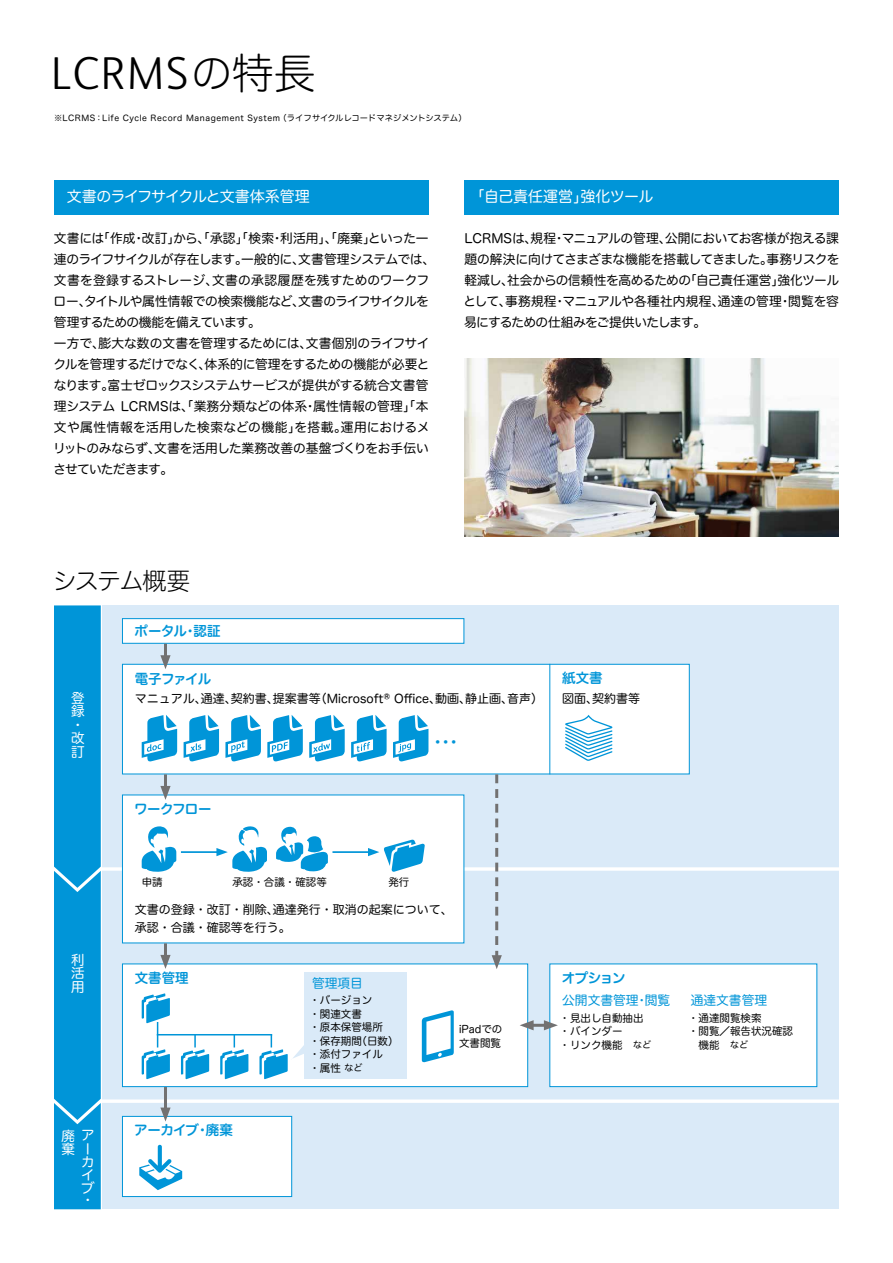
<style>
.page{position:relative;width:893px;height:1263px;background:#fff}
.page>*{position:absolute;margin:0;border:0;box-sizing:border-box;transform-origin:0 0}
.t1{font:300 46.2px "Xerox Sans";letter-spacing:.03em;color:#000}
.t2{font:24px "Hira Maru Std W2";letter-spacing:-.07em;color:#000}
.t3{font:24px "Hira Maru Pro W4";color:#0095d8}
.t4{font:15px "Hira Maru Std W4";letter-spacing:-.065em;color:#fff}
.t5{font:15px "Hira Maru Std W4";letter-spacing:-.03em;color:#fff}
.t6{font:13.5px "Hira Maru Std W6";letter-spacing:-.035em;color:#0095d8}
.t7{font:13.5px/13.5px "Hira Maru Pro W4";color:#fff}
.t8{font:12.75px/21px "Hira Maru Pro W4";letter-spacing:-.02em;color:#000}
.t9{font:12.75px "Hira Maru Pro W4";color:#0095d8}
.t10{font:12px/18px "Hira Maru Pro W4";color:#000}
.t11{font:10.5px/13.5px "Hira Maru Pro W4";color:#000}
.t12{font:8.25px "Hira Maru Std W4";letter-spacing:.065em;color:#000}
.s1{font-family:"Hira Maru Std W2";font-weight:400;font-size:42px}
.s2{font-size:9px}
</style>
<div class="page">
<div style="left:103px;top:605px;width:736px;height:604px;background:#daeaf8"></div>
<hr style="left:102px;top:867px;width:738px;height:4px;background:#f5fafd">
<svg style="left:102px;top:1099px;width:737px;height:4px;background:#f9fbfd"></svg>
<div style="left:122px;top:664px;width:568px;height:110px;background:#fff;border:1px solid #0095d8"></div>
<div style="left:122px;top:618px;width:342px;height:26px;background:#fff;border:1px solid #0095d8"></div>
<hr style="left:549px;top:664px;width:1px;height:110px;background:#0095d8">
<div style="left:122px;top:794px;width:342px;height:149px;background:#fff"></div>
<div style="left:549px;top:963px;width:268px;height:124px;background:#fff;border:1px solid #0095d8"></div>
<div style="left:122px;top:963px;width:406px;height:124px;background:#fff;border:1px solid #0095d8"></div>
<hr style="left:529px;top:1024px;width:19px;height:3px;background:#727171">
<svg style="left:520px;top:1020px;width:14px;height:10px"></svg>
<svg style="left:544px;top:1020px;width:14px;height:10px"></svg>
<div style="left:122px;top:1116px;width:170px;height:81px;background:#fff;border:1px solid #0095d8"></div>
<svg style="left:276px;top:826px;width:52px;height:46px"></svg>
<svg style="left:142px;top:715px;width:35px;height:47px"></svg>
<svg style="left:393px;top:715px;width:35px;height:47px"></svg>
<svg style="left:267px;top:715px;width:36px;height:47px"></svg>
<svg style="left:225px;top:715px;width:36px;height:47px"></svg>
<svg style="left:351px;top:715px;width:36px;height:47px"></svg>
<svg style="left:309px;top:715px;width:36px;height:47px"></svg>
<svg style="left:184px;top:715px;width:35px;height:47px"></svg>
<svg style="left:142px;top:826px;width:34px;height:46px"></svg>
<svg style="left:565px;top:715px;width:47px;height:46px"></svg>
<svg style="left:422px;top:1010px;width:32px;height:53px"></svg>
<svg style="left:139px;top:1145px;width:43px;height:45px"></svg>
<img style="left:464px;top:358px;width:375px;height:179px">
<div style="left:54px;top:605px;width:47px;height:604px;background:#0095d8"></div>
<div style="left:54px;top:180px;width:374px;height:34px;background:#0095d8"></div>
<div style="left:464px;top:180px;width:375px;height:34px;background:#0095d8"></div>
<div style="left:305px;top:972px;width:102px;height:106px;background:#daeaf8"></div>
<hr style="left:164px;top:644px;width:3px;height:16px;background:#727171">
<svg style="left:160px;top:655px;width:11px;height:14px"></svg>
<hr style="left:164px;top:774px;width:3px;height:16px;background:#727171">
<svg style="left:160px;top:786px;width:11px;height:14px"></svg>
<hr style="left:164px;top:943px;width:3px;height:16px;background:#727171">
<svg style="left:160px;top:955px;width:11px;height:14px"></svg>
<hr style="left:164px;top:1087px;width:3px;height:25px;background:#727171">
<svg style="left:160px;top:1107px;width:11px;height:14px"></svg>
<svg style="left:492px;top:774px;width:10px;height:195px"></svg>
<hr style="left:181px;top:851px;width:38px;height:2px;background:#0095d8">
<svg style="left:216px;top:826px;width:51px;height:46px"></svg>
<hr style="left:332px;top:851px;width:39px;height:2px;background:#0095d8">
<svg style="left:368px;top:839px;width:57px;height:33px"></svg>
<svg style="left:142px;top:993px;width:28px;height:86px"></svg>
<svg style="left:181px;top:1035px;width:28px;height:44px"></svg>
<svg style="left:220px;top:1035px;width:28px;height:44px"></svg>
<svg style="left:259px;top:1035px;width:49px;height:44px"></svg>
<hr style="left:157px;top:1034px;width:115px;height:1px;background:#0095d8">
<h1 class="t1" style="left:51px;top:43px;width:266px">LCRMS<span class="s1">の特長</span></h1>
<p class="t12" style="left:54px;top:112px;width:414px">※LCRMS：Life Cycle Record Management System（ライフサイクルレコードマネジメントシステム）</p>
<p class="t4" style="left:67px;top:185px;width:244px">文書のライフサイクルと文書体系管理</p>
<p class="t5" style="left:470px;top:185px;width:185px">「自己責任運営」強化ツール</p>
<p class="t8" style="left:53px;top:227px;width:384px">文書には「作成・改訂」から、「承認」「検索・利活用」、「廃棄」といった一連のライフサイクルが存在します。一般的に、文書管理システムでは、文書を登録するストレージ、文書の承認履歴を残すためのワークフロー、タイトルや属性情報での検索機能など、文書のライフサイクルを管理するための機能を備えています。　<br>一方で、膨大な数の文書を管理するためには、文書個別のライフサイクルを管理するだけでなく、体系的に管理をするための機能が必要となります。富士ゼロックスシステムサービスが提供がする統合文書管理システム LCRMSは、「業務分類などの体系・属性情報の管理」「本文や属性情報を活用した検索などの機能」を搭載。運用におけるメリットのみならず、文書を活用した業務改善の基盤づくりをお手伝いさせていただきます。</p>
<p class="t8" style="left:464px;top:227px;width:377px;text-align:justify">LCRMSは、規程・マニュアルの管理、公開においてお客様が抱える課題の解決に向けてさまざまな機能を搭載してきました。事務リスクを軽減し、社会からの信頼性を高めるための「自己責任運営」強化ツールとして、事務規程・マニュアルや各種社内規程、通達の管理・閲覧を容易にするための仕組みをご提供いたします。</p>
<h2 class="t2" style="left:53px;top:564px;width:139px">システム概要</h2>
<p class="t7" style="left:71px;top:690px;width:15px">登録・改訂</p>
<p class="t7" style="left:71px;top:952px;width:15px;text-align:justify">利活用</p>
<p class="t7" style="left:62px;top:1128px;width:15px">廃棄</p>
<p class="t7" style="left:81px;top:1128px;width:15px">アーカイブ</p>
<p class="t7" style="left:81px;top:1192px;width:9px">・</p>
<p class="t6" style="left:135px;top:620px;width:87px">ポータル・認証</p>
<p class="t6" style="left:135px;top:668px;width:78px">電子ファイル</p>
<p class="t10" style="left:135px;top:689px;width:410px">マニュアル、通達、契約書、提案書等（Microsoft® Office、動画、静止画、音声）</p>
<p class="t6" style="left:134px;top:799px;width:79px">ワークフロー</p>
<p class="t11" style="left:142px;top:875px;width:22px">申請</p>
<p class="t11" style="left:232px;top:875px;width:96px">承認・合議・確認等</p>
<h2 class="t3" style="left:434px;top:721px;width:25px">…</h2>
<p class="t11" style="left:388px;top:875px;width:22px">発行</p>
<p class="t10" style="left:135px;top:899px;width:320px">文書の登録・改訂・削除、通達発行・取消の起案について、承認・合議・確認等を行う。</p>
<p class="t6" style="left:135px;top:968px;width:55px">文書管理</p>
<p class="t9" style="left:312px;top:972px;width:52px">管理項目</p>
<p class="t11" style="left:309px;top:993px;width:91px">・バージョン<br>・関連文書<br>・原本保管場所<br>・保存期間（日数）・添付ファイル<br>・属性 <span class="s2">など</span></p>
<p class="t11" style="left:459px;top:1022px;width:45px">iPadでの文書閲覧</p>
<p class="t6" style="left:134px;top:1120px;width:100px">アーカイブ・廃棄</p>
<p class="t6" style="left:562px;top:668px;width:42px">紙文書</p>
<p class="t10" style="left:562px;top:689px;width:79px">図面、契約書等</p>
<p class="t6" style="left:562px;top:968px;width:65px">オプション</p>
<p class="t9" style="left:562px;top:989px;width:110px">公開文書管理・閲覧</p>
<p class="t11" style="left:559px;top:1010px;width:93px">・見出し自動抽出・バインダー<br>・リンク機能　<span class="s2">など</span></p>
<p class="t9" style="left:691px;top:989px;width:78px">通達文書管理</p>
<p class="t11" style="left:688px;top:1010px;width:75px">・通達閲覧検索</p>
<p class="t11" style="left:688px;top:1024px;width:106px">・閲覧／報告状況確認</p>
<p class="t11" style="left:699px;top:1037px;width:51px">機能　<span class="s2">など</span></p>
</div>
